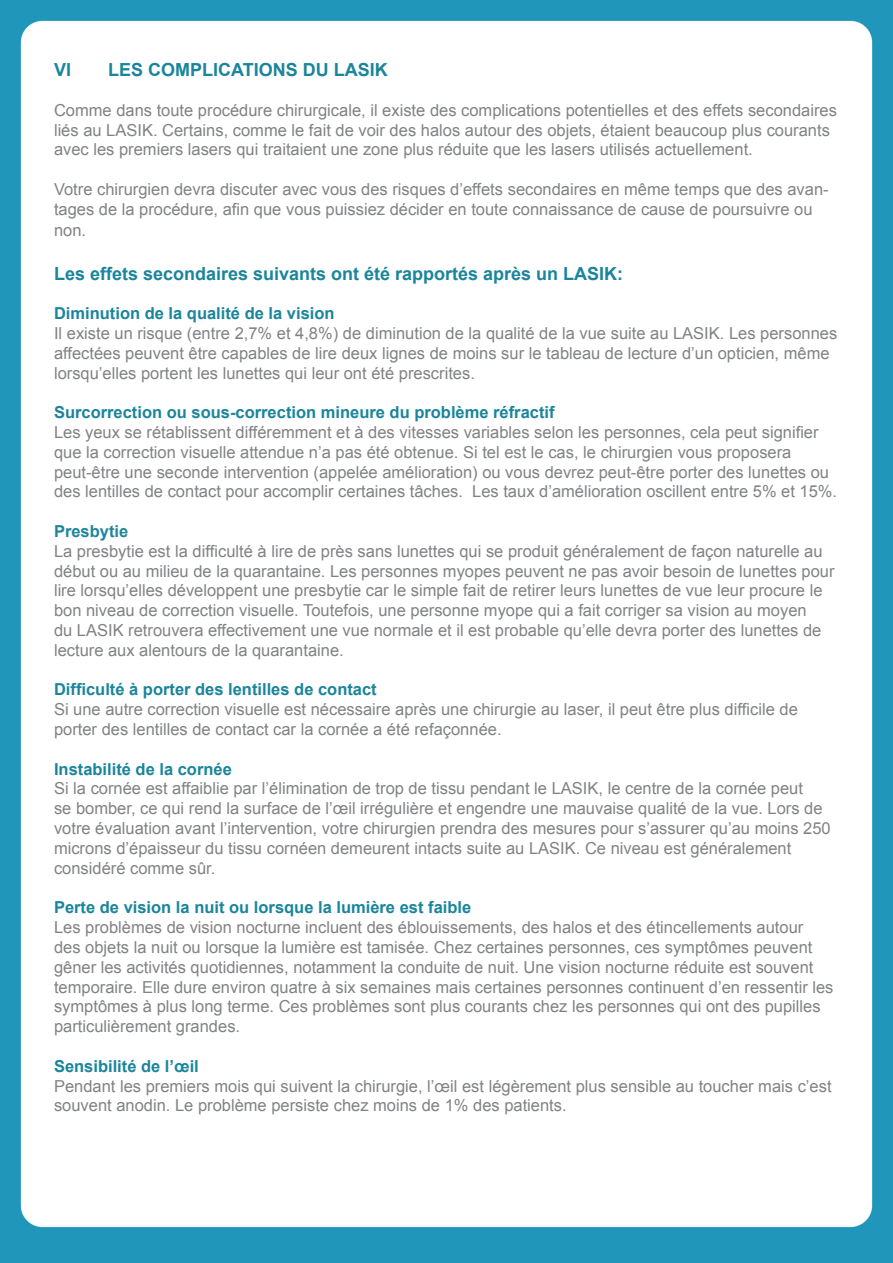
<style>
.page{position:relative;width:893px;height:1263px;background:#fff}
.page>*{position:absolute;margin:0;border:0;box-sizing:border-box;transform-origin:0 0}
.t1{font:700 18px "Arial";color:#1a859b}
.t2{font:16.5px/19.8px "Arial";color:#808285}
.t3{font:700 16.5px "Arial";color:#1a859b}
.t4{font:700 16.5px "Arial";color:#1e869c}
</style>
<div class="page">
<img style="left:0;top:0;width:893px;height:1263px">
<p class="t1" style="left:54px;top:58px;width:19px">VI</p>
<p class="t1" style="left:108px;top:58px;width:281px">LES COMPLICATIONS DU LASIK</p>
<p class="t2" style="left:54px;top:100px;width:784px">Comme dans toute procédure chirurgicale, il existe des complications potentielles et des effets secondaires liés au LASIK. Certains, comme le fait de voir des halos autour des objets, étaient beaucoup plus courants avec les premiers lasers qui traitaient une zone plus réduite que les lasers utilisés actuellement.</p>
<p class="t2" style="left:54px;top:179px;width:776px">Votre chirurgien devra discuter avec vous des risques d’effets secondaires en même temps que des avan&shy;tages de la procédure, afin que vous puissiez décider en toute connaissance de cause de poursuivre ou</p>
<p class="t2" style="left:54px;top:221px;width:34px">non.</p>
<p class="t1" style="left:54px;top:261px;width:571px">Les effets secondaires suivants ont été rapportés après un LASIK:</p>
<p class="t3" style="left:54px;top:303px;width:282px">Diminution de la qualité de la vision</p>
<p class="t2" style="left:54px;top:323px;width:785px">Il existe un risque (entre 2,7% et 4,8%) de diminution de la qualité de la vue suite au LASIK. Les personnes affectées peuvent être capables de lire deux lignes de moins sur le tableau de lecture d’un opticien, même lorsqu’elles portent les lunettes qui leur ont été prescrites.</p>
<p class="t3" style="left:54px;top:402px;width:502px">Surcorrection ou sous-correction mineure du problème réfractif</p>
<p class="t2" style="left:54px;top:422px;width:766px">Les yeux se rétablissent différemment et à des vitesses variables selon les personnes, cela peut signifier que la correction visuelle attendue n’a pas été obtenue. Si tel est le cas, le chirurgien vous proposera</p>
<p class="t2" style="left:54px;top:462px;width:785px">peut-être une seconde intervention (appelée amélioration) ou vous devrez peut-être porter des lunettes ou des lentilles de contact pour accomplir certaines tâches. Les taux d’amélioration oscillent entre 5% et 15%.</p>
<p class="t4" style="left:54px;top:520px;width:76px">Presbytie</p>
<p class="t2" style="left:54px;top:541px;width:782px">La presbytie est la difficulté à lire de près sans lunettes qui se produit généralement de façon naturelle au début ou au milieu de la quarantaine. Les personnes myopes peuvent ne pas avoir besoin de lunettes pour lire lorsqu’elles développent une presbytie car le simple fait de retirer leurs lunettes de vue leur procure le bon niveau de correction visuelle. Toutefois, une personne myope qui a fait corriger sa vision au moyen<br>du LASIK retrouvera effectivement une vue normale et il est probable qu’elle devra porter des lunettes de lecture aux alentours de la quarantaine.</p>
<p class="t3" style="left:54px;top:679px;width:324px">Difficulté à porter des lentilles de contact</p>
<p class="t2" style="left:54px;top:700px;width:745px">Si une autre correction visuelle est nécessaire après une chirurgie au laser, il peut être plus difficile de</p>
<p class="t2" style="left:54px;top:719px;width:449px">porter des lentilles de contact car la cornée a été refaçonnée.</p>
<p class="t3" style="left:54px;top:758px;width:179px">Instabilité de la cornée</p>
<p class="t2" style="left:54px;top:779px;width:778px">Si la cornée est affaiblie par l’élimination de trop de tissu pendant le LASIK, le centre de la cornée peut<br>se bomber, ce qui rend la surface de l’œil irrégulière et engendre une mauvaise qualité de la vue. Lors de votre évaluation avant l’intervention, votre chirurgien prendra des mesures pour s’assurer qu’au moins 250 microns d’épaisseur du tissu cornéen demeurent intacts suite au LASIK. Ce niveau est généralement</p>
<p class="t2" style="left:54px;top:858px;width:163px">considéré comme sûr.</p>
<p class="t3" style="left:54px;top:897px;width:419px">Perte de vision la nuit ou lorsque la lumière est faible</p>
<p class="t2" style="left:54px;top:917px;width:781px">Les problèmes de vision nocturne incluent des éblouissements, des halos et des étincellements autour des objets la nuit ou lorsque la lumière est tamisée. Chez certaines personnes, ces symptômes peuvent gêner les activités quotidiennes, notamment la conduite de nuit. Une vision nocturne réduite est souvent temporaire. Elle dure environ quatre à six semaines mais certaines personnes continuent d’en ressentir les symptômes à plus long terme. Ces problèmes sont plus courants chez les personnes qui ont des pupilles particulièrement grandes.</p>
<p class="t3" style="left:54px;top:1055px;width:146px">Sensibilité de l’œil</p>
<p class="t2" style="left:54px;top:1076px;width:779px">Pendant les premiers mois qui suivent la chirurgie, l’œil est légèrement plus sensible au toucher mais c’est souvent anodin. Le problème persiste chez moins de 1% des patients.</p>
</div>
